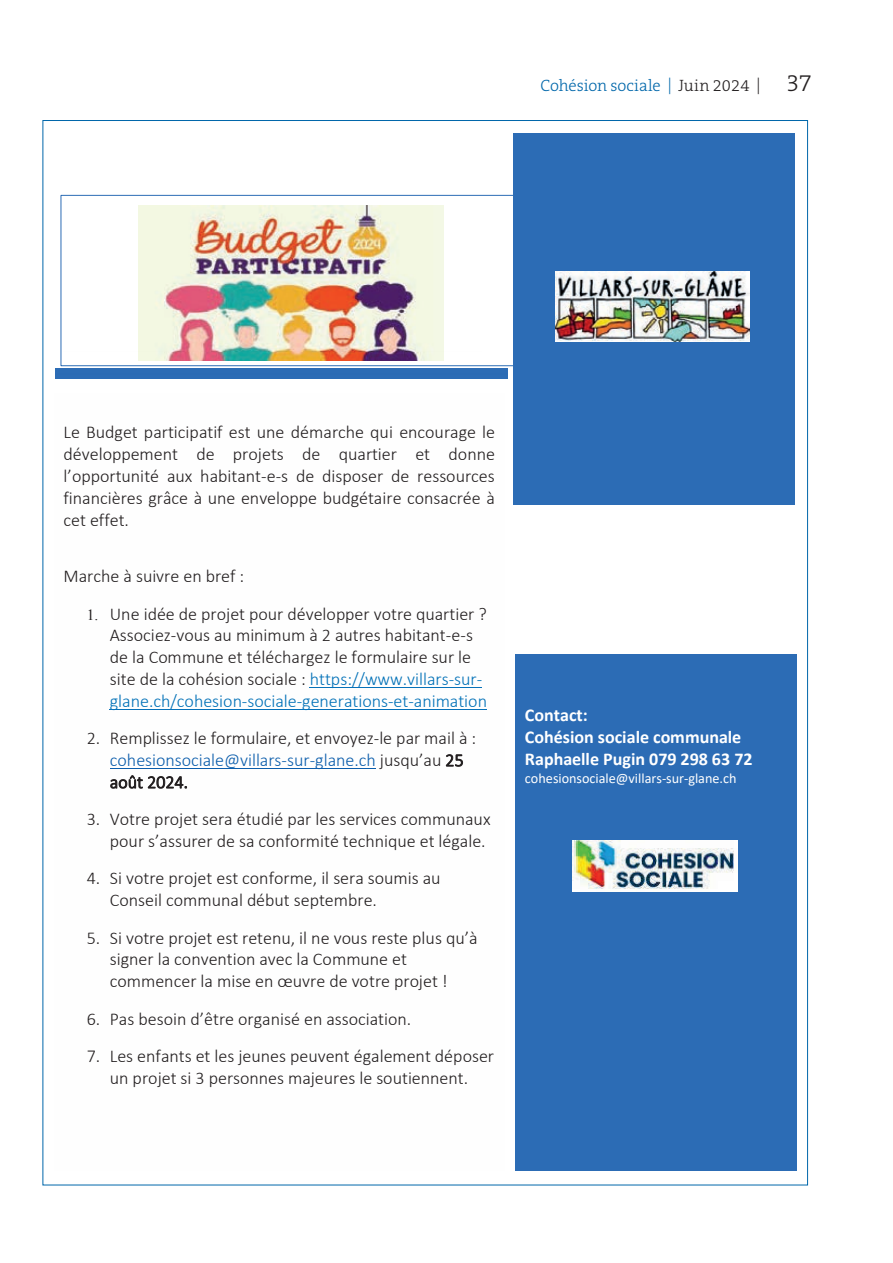
<style>
.page{position:relative;width:893px;height:1263px;background:#fff}
.page>*{position:absolute;margin:0;border:0;box-sizing:border-box;transform-origin:0 0}
.t1{font:300 18.15px "Calibri";color:#231f20}
.t2{font:300 18.15px "Calibri";color:#0372b9}
.t3{font:300 18px/21.9px "Calibri";color:#231f20}
.t4{font:700 18px/22px "Calibri";color:#fff}
.t5{font:300 16.5px "The Serif B W3";letter-spacing:-.005em;color:#0067aa}
.t6{font:14.25px "Calibri";color:#fff}
.s1{color:#231f20}
.s2{font-size:24px;color:#231f20}
.s3{font-family:"Times New Roman";font-weight:400;font-size:15.45px}
.s4{color:#0372b9}
.s5{color:#0c5ead}
</style>
<div class="page">
<div style="left:60px;top:195px;width:454px;height:171px;border:1px solid #2c6cb5"></div>
<img style="left:139px;top:205px;width:304px;height:156px">
<img style="left:138px;top:352px;width:306px;height:1px">
<div style="left:55px;top:368px;width:452px;height:11px;background:#2c6cb5"></div>
<hr style="left:310px;top:687px;width:172px;height:1px;background:#0671b9">
<hr style="left:110px;top:709px;width:377px;height:1px;background:#0671b9">
<hr style="left:110px;top:768px;width:266px;height:1px;background:#0c5ead">
<div style="left:516px;top:654px;width:281px;height:517px;background:#2c6cb5"></div>
<img style="left:573px;top:840px;width:164px;height:52px">
<div style="left:513px;top:133px;width:281px;height:371px;background:#2c6cb5"></div>
<img style="left:556px;top:272px;width:194px;height:70px">
<p class="t5" style="left:541px;top:75px;width:273px">Cohésion sociale | <span class="s1">Juin 2024 |</span> <span class="s2">37</span></p>
<p class="t3" style="left:64px;top:421px;width:433px">Le Budget participatif est une démarche qui encourage le</p>
<p class="t1" style="left:64px;top:443px;width:433px">développement de projets de quartier et donne</p>
<p class="t3" style="left:64px;top:465px;width:433px;text-align:justify">l’opportunité aux habitant-e-s de disposer de ressources financières grâce à une enveloppe budgétaire consacrée à cet effet.</p>
<p class="t3" style="left:64px;top:565px;width:182px">Marche à suivre en bref :</p>
<p class="t3" style="left:110px;top:602px;width:379px;text-indent:-23px"><span class="s3">1.</span> Une idée de projet pour développer votre quartier ?<br>Associez-vous au minimum à 2 autres habitant-e-s de la Commune et téléchargez le formulaire sur le site de la cohésion sociale : <span class="s4">https://www.villars-sur-</span></p>
<p class="t2" style="left:110px;top:690px;width:379px">glane.ch/cohesion-sociale-generations-et-animation</p>
<p class="t3" style="left:110px;top:727px;width:368px;text-indent:-23px">2. Remplissez le formulaire, et envoyez-le par mail à : <span class="s5">cohesionsociale@villars-sur-glane.ch</span> jusqu’au 25 août 2024.</p>
<p class="t3" style="left:87px;top:808px;width:405px;text-align:right">3. Votre projet sera étudié par les services communaux pour s’assurer de sa conformité technique et légale.</p>
<p class="t3" style="left:110px;top:867px;width:332px;text-indent:-23px">4. Si votre projet est conforme, il sera soumis au<br>Conseil communal début septembre.</p>
<p class="t1" style="left:87px;top:926px;width:392px">5. Si votre projet est retenu, il ne vous reste plus qu’à</p>
<p class="t3" style="left:110px;top:948px;width:339px">signer la convention avec la Commune et commencer la mise en œuvre de votre projet !</p>
<p class="t3" style="left:87px;top:1007px;width:326px">6. Pas besoin d’être organisé en association.</p>
<p class="t3" style="left:87px;top:1045px;width:409px;text-align:center">7. Les enfants et les jeunes peuvent également déposer un projet si 3 personnes majeures le soutiennent.</p>
<p class="t4" style="left:525px;top:704px;width:229px">Contact:<br>Cohésion sociale communale<br>Raphaelle Pugin 079 298 63 72</p>
<p class="t6" style="left:525px;top:768px;width:213px">cohesionsociale@villars-sur-glane.ch</p>
</div>
